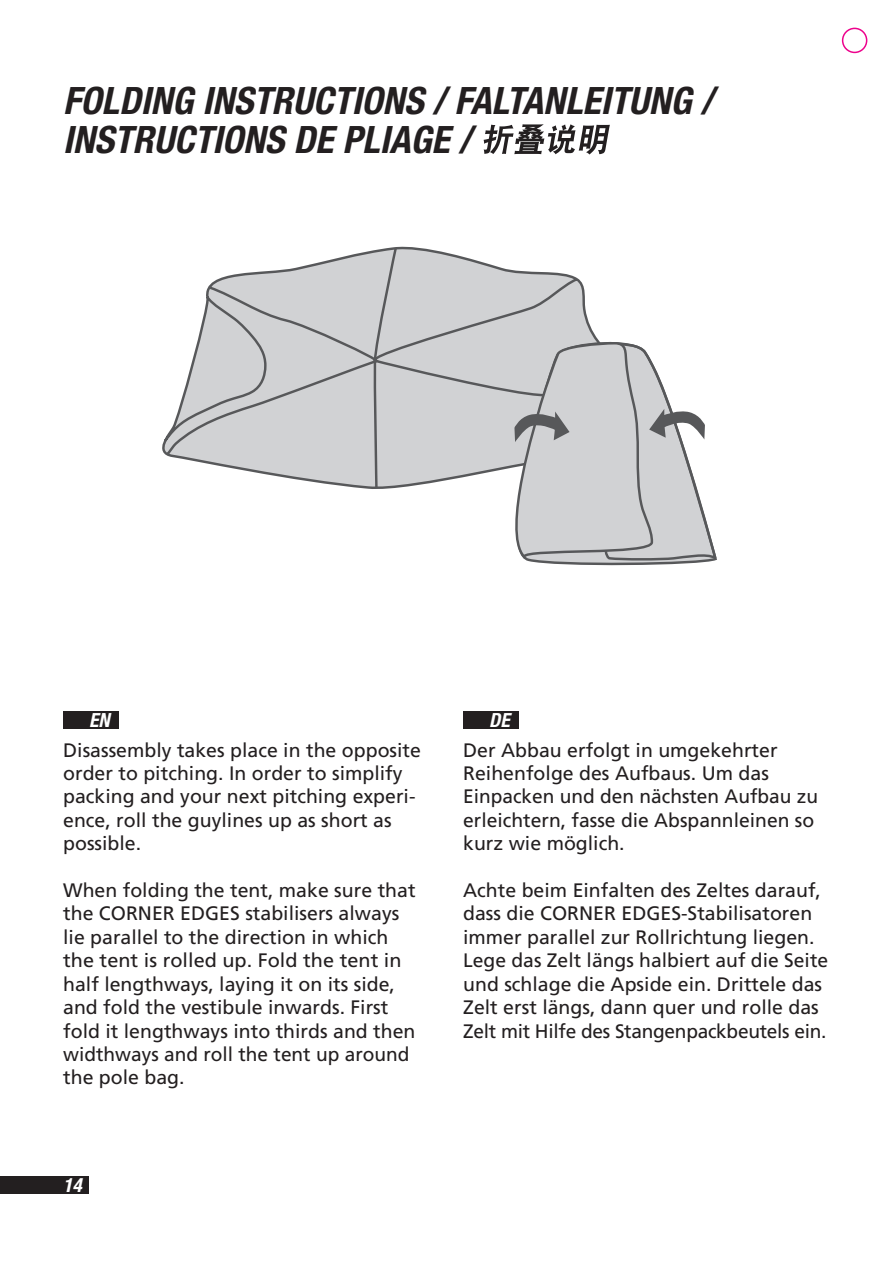
<style>
.page{position:relative;width:894px;height:1261px;background:#fff}
.page>*{position:absolute;margin:0;border:0;box-sizing:border-box;transform-origin:0 0}
.t1{font:italic 700 condensed 37.8px "Helvetica Neue LT Com";color:#231f20}
.t2{font:19.5px/23.4px "Frutiger CE";color:#231f20}
.t3{font:italic 700 condensed 19.5px "Helvetica Neue LT Com";color:#fff}
</style>
<div class="page">
<div style="left:0;top:1176px;width:89px;height:17px;background:#231f20"></div>
<svg style="left:162px;top:247px;width:433px;height:242px"></svg>
<svg style="left:494px;top:335px;width:128px;height:231px"></svg>
<svg style="left:501px;top:341px;width:121px;height:221px;background:#cbcccd"></svg>
<svg style="left:622px;top:342px;width:95px;height:224px"></svg>
<svg style="left:372px;top:247px;width:26px;height:242px;background:#c0c1c3"></svg>
<div style="left:63px;top:711px;width:55px;height:18px;background:#231f20"></div>
<div style="left:463px;top:711px;width:55px;height:18px;background:#231f20"></div>
<svg style="left:483px;top:124px;width:126px;height:30px"></svg>
<div style="left:841px;top:28px;width:26px;height:25px;border:2px solid #ed028c;border-radius:50%"></div>
<h1 class="t1" style="left:63px;top:78px;width:270px">FOLDING INSTRUCTION</h1>
<h1 class="t1" style="left:404px;top:78px;width:310px">S / FAL TANLEITUNG /</h1>
<h1 class="t1" style="left:63px;top:117px;width:131px">INSTRUCTION</h1>
<h1 class="t1" style="left:265px;top:117px;width:208px">S DE PLIAGE /</h1>
<p class="t3" style="left:89px;top:708px;width:12px">EN</p>
<p class="t3" style="left:489px;top:708px;width:22px">DE</p>
<p class="t2" style="left:63px;top:738px;width:359px">Disassembly takes place in the opposite order to pitching. In order to simplify packing and your next pitching experi&shy;ence, roll the guylines up as short as possible.</p>
<p class="t2" style="left:63px;top:878px;width:354px">When folding the tent, make sure that the CORNER EDGES stabilisers always lie parallel to the direction in which the tent is rolled up. Fold the tent in half lengthways, laying it on its side, and fold the vestibule inwards. First fold it lengthways into thirds and then widthways and roll the tent up around the pole bag.</p>
<p class="t3" style="left:63px;top:1173px;width:20px">14</p>
<p class="t2" style="left:463px;top:738px;width:356px">Der Abbau erfolgt in umgekehrter<br>Reihenfolge des Aufbaus. Um das<br>Einpacken und den nächsten Aufbau zu erleichtern, fasse die Abspannleinen so kurz wie möglich.</p>
<p class="t2" style="left:463px;top:878px;width:366px">Achte beim Einfalten des Zeltes darauf, dass die CORNER EDGES-Stabilisatoren immer parallel zur Rollrichtung liegen.<br>Lege das Zelt längs halbiert auf die Seite und schlage die Apside ein. Drittele das Zelt erst längs, dann quer und rolle das Zelt mit Hilfe des Stangenpackbeutels ein.</p>
</div>
